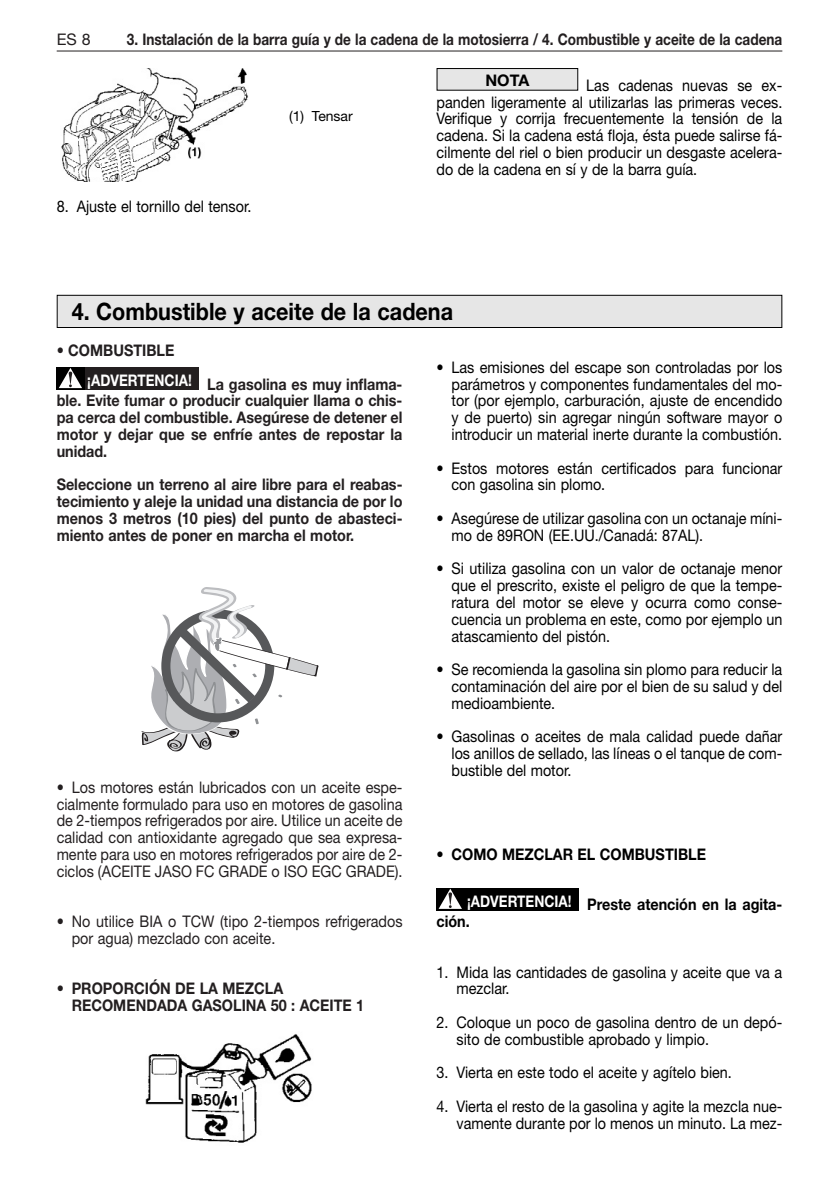
<style>
.page{position:relative;width:838px;height:1190px;background:#fff}
.page>*{position:absolute;margin:0;border:0;box-sizing:border-box;transform-origin:0 0}
.t1{font:700 24px "Helvetica Neue";color:#000;scale:.9 1}
.t2{font:16px/16.8px "Helvetica Neue";color:#000;text-align:justify;scale:.9 1}
.t3{font:700 16px/16.8px "Helvetica Neue";color:#231f20;text-align:justify;scale:.9 1}
.t4{font:16px/16.8px "Helvetica Neue";color:#231f20;text-align:justify;scale:.9 1}
.t5{font:700 16px "Helvetica Neue";color:#231f20;scale:.85 1}
.t6{font:700 16px "Helvetica Neue";color:#000;scale:.9 1}
.t7{font:700 16px "Helvetica Neue";color:#fff;scale:.85 1}
.t8{font:700 16px "Helvetica Neue";color:#000}
.t9{font:16px "Helvetica Neue";color:#231f20}
.t10{font:14px "Helvetica Neue";color:#000}
</style>
<div class="page">
<hr style="left:57px;top:51px;width:725px;height:1px;background:#231f20">
<div style="left:85px;top:367px;width:113px;height:23px;background:#231f20"></div>
<svg style="left:57px;top:367px;width:28px;height:23px"></svg>
<svg style="left:59px;top:368px;width:23px;height:20px"></svg>
<div style="left:465px;top:888px;width:113px;height:22px;background:#000"></div>
<div style="left:437px;top:888px;width:28px;height:22px;background:#000"></div>
<svg style="left:439px;top:889px;width:23px;height:20px"></svg>
<svg style="left:448px;top:892px;width:4px;height:13px"></svg>
<div style="left:58px;top:296px;width:723px;height:31px;background:#e6e6e6"></div>
<div style="left:57px;top:295px;width:725px;height:33px;border:1px solid #000"></div>
<div style="left:438px;top:69px;width:139px;height:21px;background:#e6e6e6"></div>
<div style="left:437px;top:68px;width:141px;height:23px;border:1px solid #000"></div>
<img style="left:61px;top:68px;width:187px;height:113px">
<svg style="left:141px;top:587px;width:178px;height:165px"></svg>
<img style="left:145px;top:1034px;width:167px;height:109px">
<p class="t9" style="left:57px;top:34px;width:35px">ES 8</p>
<p class="t5" style="left:127px;top:34px;width:773px">3. Instalación de la barra guía y de la cadena de la motosierra / 4. Combustible y aceite de la cadena</p>
<p class="t2" style="left:57px;top:199px;width:218px">8. Ajuste el tornillo del tensor.</p>
<p class="t10" style="left:289px;top:111px;width:65px">(1) Tensar</p>
<p class="t8" style="left:485px;top:75px;width:45px">NOTA</p>
<p class="t2" style="left:437px;top:78px;width:386px;text-indent:150px">Las cadenas nuevas se ex&shy;panden ligeramente al utilizarlas las primeras veces.<br>Verifique y corrija frecuentemente la tensión de la cadena. Si la cadena está floja, ésta puede salirse fá&shy;cilmente del riel o bien producir un desgaste acelera&shy;do de la cadena en sí y de la barra guía.</p>
<h1 class="t1" style="left:72px;top:303px;width:425px">4. Combustible y aceite de la cadena</h1>
<p class="t3" style="left:57px;top:343px;width:132px">• COMBUSTIBLE</p>
<p class="t3" style="left:57px;top:377px;width:386px;text-indent:151px">La gasolina es muy inflama&shy;ble. Evite fumar o producir cualquier llama o chis&shy;pa cerca del combustible. Asegúrese de detener el motor y dejar que se enfríe antes de repostar la unidad.</p>
<p class="t3" style="left:57px;top:478px;width:386px">Seleccione un terreno al aire libre para el reabas&shy;tecimiento y aleje la unidad una distancia de por lo menos 3 metros (10 pies) del punto de abasteci&shy;miento antes de poner en marcha el motor.</p>
<p class="t7" style="left:87px;top:375px;width:124px">¡ADVERTENCIA!</p>
<p class="t4" style="left:57px;top:780px;width:386px">• Los motores están lubricados con un aceite espe&shy;cialmente formulado para uso en motores de gasolina de 2-tiempos refrigerados por aire. Utilice un aceite de calidad con antioxidante agregado que sea expresa&shy;mente para uso en motores refrigerados por aire de 2- ciclos (ACEITE JASO FC GRADE o ISO EGC GRADE).</p>
<p class="t4" style="left:72px;top:914px;width:369px;text-indent:-15px">• No utilice BIA o TCW (tipo 2-tiempos refrigerados por agua) mezclado con aceite.</p>
<p class="t3" style="left:72px;top:982px;width:327px;text-indent:-15px">• PROPORCIÓN DE LA MEZCLA<br>RECOMENDADA GASOLINA 50 : ACEITE 1</p>
<p class="t2" style="left:452px;top:360px;width:369px;text-indent:-15px">• Las emisiones del escape son controladas por los parámetros y componentes fundamentales del mo&shy;tor (por ejemplo, carburación, ajuste de encendido y de puerto) sin agregar ningún software mayor o introducir un material inerte durante la combustión.</p>
<p class="t2" style="left:452px;top:461px;width:369px;text-indent:-15px">• Estos motores están certificados para funcionar con gasolina sin plomo.</p>
<p class="t2" style="left:452px;top:511px;width:369px;text-indent:-15px">• Asegúrese de utilizar gasolina con un octanaje míni&shy;mo de 89RON (EE.UU./Canadá: 87AL).</p>
<p class="t2" style="left:452px;top:562px;width:369px;text-indent:-15px">• Si utiliza gasolina con un valor de octanaje menor que el prescrito, existe el peligro de que la tempe&shy;ratura del motor se eleve y ocurra como conse&shy;cuencia un problema en este, como por ejemplo un atascamiento del pistón.</p>
<p class="t2" style="left:452px;top:662px;width:369px;text-indent:-15px">• Se recomienda la gasolina sin plomo para reducir la contaminación del aire por el bien de su salud y del medioambiente.</p>
<p class="t2" style="left:452px;top:730px;width:369px;text-indent:-15px">• Gasolinas o aceites de mala calidad puede dañar los anillos de sellado, las líneas o el tanque de com&shy;bustible del motor.</p>
<p class="t6" style="left:437px;top:849px;width:301px">• COMO MEZCLAR EL COMBUSTIBLE</p>
<p class="t6" style="left:587px;top:899px;width:218px">Preste atención en la agita-</p>
<p class="t6" style="left:437px;top:916px;width:39px">ción.</p>
<p class="t2" style="left:457px;top:965px;width:364px;text-indent:-20px">1. Mida las cantidades de gasolina y aceite que va a mezclar.</p>
<p class="t2" style="left:457px;top:1015px;width:364px;text-indent:-20px">2. Coloque un poco de gasolina dentro de un depó&shy;sito de combustible aprobado y limpio.</p>
<p class="t2" style="left:437px;top:1066px;width:330px">3. Vierta en este todo el aceite y agítelo bien.</p>
<p class="t2" style="left:437px;top:1099px;width:386px;text-align:right">4. Vierta el resto de la gasolina y agite la mezcla nue&shy;vamente durante por lo menos un minuto. La mez-</p>
<p class="t7" style="left:467px;top:895px;width:124px">¡ADVERTENCIA!</p>
</div>
